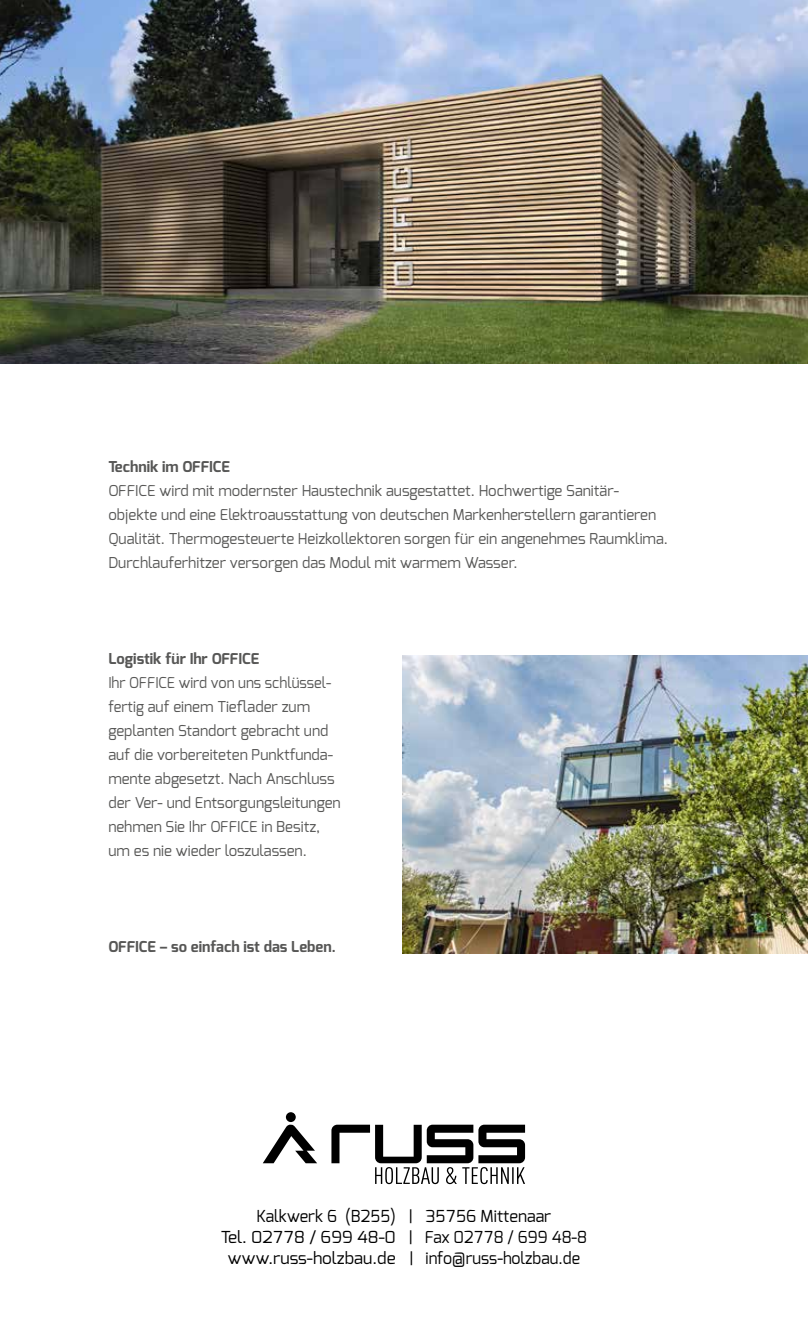
<style>
.page{position:relative;width:808px;height:1319px;background:#fff}
.page>*{position:absolute;margin:0;border:0;box-sizing:border-box;transform-origin:0 0}
.t1{font:16.5px/21px "Exo";color:#000;text-align:center}
.t2{font:15px/24px "Exo";color:#575756}
.t3{font:700 15px "Exo";color:#575756}
</style>
<div class="page">
<img style="left:0;top:0;width:808px;height:364px">
<img style="left:403px;top:655px;width:405px;height:298px">
<svg style="left:331px;top:1124px;width:194px;height:59px"></svg>
<svg style="left:263px;top:1112px;width:53px;height:50px"></svg>
<p class="t3" style="left:108px;top:456px;width:123px">Technik im OFFICE</p>
<p class="t2" style="left:108px;top:478px;width:561px">OFFICE wird mit modernster Haustechnik ausgestattet. Hochwertige Sanitär&shy;objekte und eine Elektroausstattung von deutschen Markenherstellern garantieren Qualität. Thermogesteuerte Heizkollektoren sorgen für ein angenehmes Raumklima.<br>Durchlauferhitzer versorgen das Modul mit warmem Wasser.</p>
<p class="t3" style="left:108px;top:648px;width:152px">Logistik für Ihr OFFICE</p>
<p class="t2" style="left:108px;top:670px;width:234px">Ihr OFFICE wird von uns schlüssel&shy;fertig auf einem Tieflader zum geplanten Standort gebracht und auf die vorbereiteten Punktfunda&shy;mente abgesetzt. Nach Anschluss der Ver- und Entsorgungsleitungen nehmen Sie Ihr OFFICE in Besitz, um es nie wieder loszulassen.</p>
<p class="t3" style="left:108px;top:936px;width:229px">OFFICE – so einfach ist das Leben.</p>
<p class="t1" style="left:221px;top:1205px;width:368px">Kalkwerk 6 (B255) | 35756 Mittenaar<br>Tel. 02778 / 699 48-0 | Fax 02778 / 699 48-8 www.russ-holzbau.de | info@russ-holzbau.de</p>
</div>
